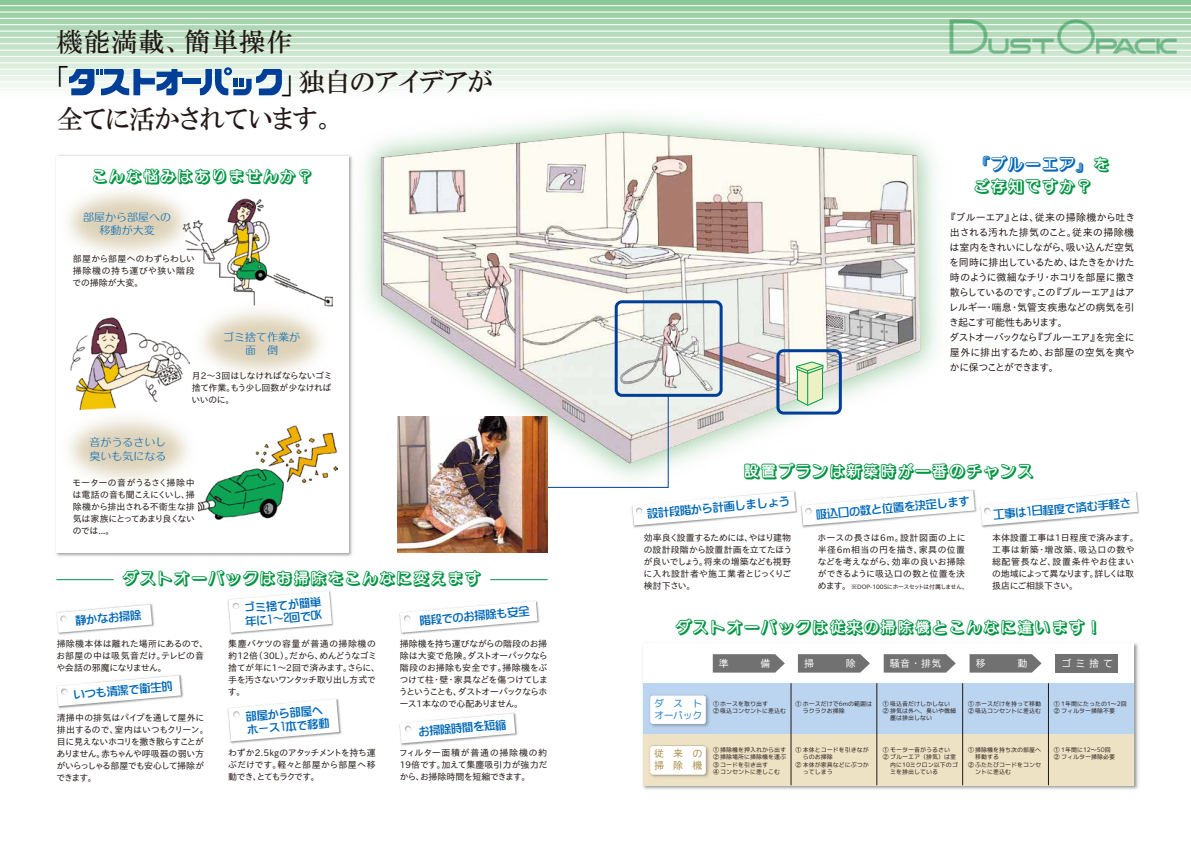
<style>
.page{position:relative;width:1191px;height:842px;background:#fff}
.page>*{position:absolute;margin:0;border:0;box-sizing:border-box;transform-origin:0 0}
.t1{font:26px/36.8px "HGP Mincho B";color:#221815}
.t2{font:26px "HGP Mincho B";letter-spacing:.05em;color:#221815}
.t3{font:26px "HGP Mincho B";color:#010002}
.t4{font:18px/21.6px "GMYPMSHADOWDB";letter-spacing:-.05em;color:#009542}
.t5{font:11px/13.2px "Singeitai EG Extra SJIS";color:#0068b7}
.t6{font:11px/13.2px "sbaim";color:#0068b7;text-align:center}
.t7{font:10px/15px "IPAP Gothic";letter-spacing:.025em;color:#221815}
.t8{font:10px "M+1 P+IPAG";letter-spacing:.39em;color:#fff}
.t9{font:10px/12px "M+1 P+IPAG";letter-spacing:-.035em;color:#187fc4}
.t10{font:10px/12px "M+1 P+IPAG";letter-spacing:.93em;color:#a88b42}
.t11{font:9px/12px "IPAP Gothic";letter-spacing:.015em;color:#221815;text-align:justify}
.t12{font:6px/7.2px "M+1 P+IPAG";color:#221815}
.t13{font:6px "IPAP Gothic";color:#221815}
.s1{color:#010002}
.s2{color:#0068b7}
</style>
<div class="page">
<svg style="left:0;top:0;width:1191px;height:96px;background:#b8ddbe"></svg>
<hr style="left:0;top:5px;width:1191px;height:1px;background:#fff">
<hr style="left:0;top:12px;width:1191px;height:1px;background:#fff">
<hr style="left:0;top:18px;width:1191px;height:1px;background:#fff">
<hr style="left:0;top:25px;width:1191px;height:1px;background:#fff">
<hr style="left:0;top:31px;width:1191px;height:1px;background:#fff">
<hr style="left:0;top:37px;width:1191px;height:1px;background:#fff">
<hr style="left:0;top:44px;width:1191px;height:1px;background:#fff">
<hr style="left:0;top:50px;width:1191px;height:1px;background:#fff">
<hr style="left:0;top:56px;width:1191px;height:1px;background:#fff">
<hr style="left:0;top:63px;width:1191px;height:1px;background:#fff">
<hr style="left:0;top:69px;width:1191px;height:1px;background:#fff">
<hr style="left:0;top:75px;width:1191px;height:1px;background:#fff">
<hr style="left:0;top:82px;width:1191px;height:1px;background:#fff">
<hr style="left:0;top:88px;width:1191px;height:1px;background:#fff">
<hr style="left:0;top:94px;width:1191px;height:1px;background:#fff">
<img style="left:914px;top:0;width:107px;height:56px">
<img style="left:952px;top:3px;width:44px;height:53px">
<img style="left:996px;top:3px;width:25px;height:87px">
<img style="left:1021px;top:0;width:109px;height:90px">
<img style="left:1060px;top:3px;width:16px;height:87px">
<img style="left:1076px;top:3px;width:22px;height:87px">
<img style="left:1098px;top:3px;width:22px;height:87px">
<img style="left:1120px;top:3px;width:71px;height:87px">
<img style="left:306px;top:57px;width:690px;height:482px">
<img style="left:381px;top:132px;width:539px;height:332px">
<img style="left:56px;top:153px;width:299px;height:404px">
<div style="left:57px;top:156px;width:292px;height:397px;background:#fff"></div>
<img style="left:642px;top:643px;width:496px;height:147px">
<div style="left:643px;top:643px;width:491px;height:142px;background:#fff"></div>
<div style="left:643px;top:683px;width:491px;height:51px;background:#bbd4ef"></div>
<div style="left:643px;top:734px;width:491px;height:51px;background:#eee2c4"></div>
<img style="left:642px;top:659px;width:71px;height:49px">
<img style="left:642px;top:708px;width:104px;height:82px">
<img style="left:642px;top:709px;width:100px;height:81px">
<img style="left:630px;top:489px;width:347px;height:39px">
<img style="left:979px;top:490px;width:161px;height:38px">
<svg style="left:980px;top:492px;width:157px;height:33px"></svg>
<svg style="left:798px;top:654px;width:72px;height:19px"></svg>
<svg style="left:883px;top:654px;width:72px;height:19px"></svg>
<svg style="left:969px;top:654px;width:72px;height:19px"></svg>
<svg style="left:713px;top:654px;width:72px;height:19px"></svg>
<img style="left:217px;top:198px;width:74px;height:83px">
<img style="left:70px;top:317px;width:102px;height:72px">
<svg style="left:69px;top:69px;width:114px;height:26px"></svg>
<div style="left:182px;top:78px;width:18px;height:5px;background:#003f98"></div>
<svg style="left:200px;top:67px;width:82px;height:28px"></svg>
<img style="left:56px;top:603px;width:98px;height:32px">
<svg style="left:57px;top:604px;width:95px;height:29px"></svg>
<img style="left:56px;top:674px;width:128px;height:35px">
<svg style="left:57px;top:675px;width:124px;height:31px"></svg>
<img style="left:227px;top:590px;width:107px;height:45px">
<svg style="left:228px;top:591px;width:104px;height:42px"></svg>
<img style="left:227px;top:698px;width:115px;height:46px">
<svg style="left:228px;top:699px;width:111px;height:42px"></svg>
<img style="left:399px;top:600px;width:141px;height:35px">
<svg style="left:400px;top:601px;width:137px;height:32px"></svg>
<img style="left:399px;top:713px;width:119px;height:33px">
<svg style="left:400px;top:713px;width:115px;height:30px"></svg>
<hr style="left:790px;top:683px;width:1px;height:102px;background:#221815">
<hr style="left:876px;top:683px;width:1px;height:102px;background:#221815">
<hr style="left:962px;top:683px;width:1px;height:102px;background:#221815">
<hr style="left:1048px;top:683px;width:1px;height:102px;background:#221815">
<div style="left:1055px;top:654px;width:62px;height:19px;background:#727171"></div>
<div style="left:776px;top:349px;width:66px;height:66px;border:3px solid #003f98;border-radius:6px"></div>
<div style="left:614px;top:300px;width:108px;height:97px;border:3px solid #003f98;border-radius:6px"></div>
<svg style="left:529px;top:361px;width:445px;height:164px"></svg>
<img style="left:397px;top:416px;width:150px;height:137px">
<img style="left:56px;top:162px;width:161px;height:121px">
<img style="left:172px;top:281px;width:179px;height:121px">
<img style="left:56px;top:389px;width:162px;height:121px">
<img style="left:199px;top:425px;width:138px;height:94px">
<hr style="left:57px;top:579px;width:56px;height:1px;background:#009542">
<hr style="left:490px;top:579px;width:57px;height:1px;background:#009542">
<h1 class="t2" style="left:57px;top:28px;width:237px">機能満載、簡単操作</h1>
<h1 class="t3" style="left:57px;top:64px;width:14px">「</h1>
<h1 class="t1" style="left:57px;top:64px;width:437px;text-indent:223px"><span class="s1">」</span>独自のアイデアが全てに活かされています。</h1>
<h2 class="t4" style="left:91px;top:165px;width:225px">こんな悩みはありませんか？</h2>
<p class="t6" style="left:83px;top:210px;width:89px">部屋から部屋への移動が大変</p>
<p class="t11" style="left:73px;top:253px;width:123px">部屋から部屋へのわずらわしい掃除機の持ち運びや狭い階段での掃除が大変。</p>
<p class="t6" style="left:223px;top:330px;width:78px">ゴミ捨て作業が面　倒</p>
<p class="t11" style="left:192px;top:370px;width:141px">月2～3回はしなければならないゴミ捨て作業。もう少し回数が少なければいいのに。</p>
<p class="t6" style="left:90px;top:436px;width:78px;text-align:left">音がうるさいし臭いも気になる</p>
<p class="t11" style="left:73px;top:477px;width:123px">モーターの音がうるさく掃除中は電話の音も聞こえにくいし、掃除機から排出される不衛生な排気は家族にとってあまり良くないのでは...。</p>
<h2 class="t4" style="left:122px;top:568px;width:361px">ダストオーパックはお掃除をこんなに変えます</h2>
<p class="t5" style="left:75px;top:614px;width:68px;rotate:-5deg">静かなお掃除</p>
<p class="t11" style="left:57px;top:638px;width:149px">掃除機本体は離れた場所にあるので、お部屋の中は吸気音だけ。テレビの音や会話の邪魔になりません。</p>
<p class="t5" style="left:73px;top:688px;width:101px;rotate:-5deg">いつも清潔で衛生的</p>
<p class="t11" style="left:57px;top:712px;width:149px">清掃中の排気はパイプを通して屋外に排出するので、室内はいつもクリーン。目に見えないホコリを撒き散らすことがありません。赤ちゃんや呼吸器の弱い方がいらっしゃる部屋でも安心して掃除ができます。</p>
<p class="t5" style="left:244px;top:602px;width:79px;rotate:-5deg">ゴミ捨てが簡単年に1～2回でOK</p>
<p class="t11" style="left:228px;top:638px;width:149px">集塵バケツの容量が普通の掃除機の約12倍（30L）。だから、めんどうなゴミ捨てが年に1～2回で済みます。さらに、手を汚さないワンタッチ取り出し方式です。</p>
<p class="t5" style="left:245px;top:710px;width:84px;rotate:-5deg">部屋から部屋へホース1本で移動</p>
<p class="t11" style="left:228px;top:746px;width:149px">わずか2.5kgのアタッチメントを持ち運ぶだけです。軽々と部屋から部屋へ移動でき、とてもラクです。</p>
<p class="t5" style="left:419px;top:614px;width:112px;rotate:-5deg">階段でのお掃除も安全</p>
<p class="t11" style="left:400px;top:638px;width:149px">掃除機を持ち運びながらの階段のお掃除は大変で危険。ダストオーパックなら階段のお掃除も安全です。掃除機をぶつけて柱・壁・家具などを傷つけてしまうということも、ダストオーパックならホース1本なので心配ありません。</p>
<p class="t5" style="left:418px;top:725px;width:90px;rotate:-5deg">お掃除時間を短縮</p>
<p class="t11" style="left:400px;top:747px;width:149px">フィルター面積が普通の掃除機の約19倍です。加えて集塵吸引力が強力だから、お掃除時間を短縮できます。</p>
<h2 class="t4" style="left:973px;top:154px;width:139px"><span class="s2">『ブルーエア』</span>をご存知ですか？</h2>
<p class="t7" style="left:950px;top:210px;width:186px">『ブルーエア』とは、従来の掃除機から吐き出される汚れた排気のこと。従来の掃除機は室内をきれいにしながら、吸い込んだ空気を同時に排出しているため、はたきをかけた時のように微細なチリ・ホコリを部屋に撒き散らしているのです。この『ブルーエア』はアレルギー・喘息・気管支疾患などの病気を引き起こす可能性もあります。<br>ダストオーパックなら『ブルーエア』を完全に屋外に排出するため、お部屋の空気を爽やかに保つことができます。</p>
<h2 class="t4" style="left:743px;top:460px;width:293px">設置プランは新築時が一番のチャンス</h2>
<p class="t5" style="left:646px;top:507px;width:145px;rotate:-5deg">設計段階から計画しましょう</p>
<p class="t5" style="left:815px;top:508px;width:156px;rotate:-5deg">吸込口の数と位置を決定します</p>
<p class="t5" style="left:993px;top:508px;width:139px;rotate:-5deg">工事は1日程度で済む手軽さ</p>
<p class="t11" style="left:643px;top:532px;width:149px">効率良く設置するためには、やはり建物の設計段階から設置計画を立てたほうが良いでしょう。将来の増築なども視野に入れ設計者や施工業者とじっくりご検討下さい。</p>
<p class="t11" style="left:818px;top:532px;width:149px">ホースの長さは6m。設計図面の上に半径6m相当の円を描き、家具の位置などを考えながら、効率の良いお掃除ができるように吸込口の数と位置を決めます。</p>
<p class="t11" style="left:992px;top:532px;width:144px">本体設置工事は1日程度で済みます。工事は新築・増改築、吸込口の数や総配管長など、設置条件やお住まいの地域によって異なります。詳しくは取扱店にご相談下さい。</p>
<p class="t13" style="left:851px;top:584px;width:115px">※DOP-100Sにホースセットは付属しません。</p>
<h2 class="t4" style="left:674px;top:616px;width:430px">ダストオーパックは従来の掃除機とこんなに違います！</h2>
<p class="t8" style="left:719px;top:659px;width:11px">準</p>
<p class="t8" style="left:760px;top:659px;width:11px">備</p>
<p class="t8" style="left:804px;top:659px;width:11px">掃</p>
<p class="t8" style="left:845px;top:659px;width:11px">除</p>
<p class="t8" style="left:890px;top:659px;width:53px">騒音・排気</p>
<p class="t8" style="left:975px;top:659px;width:11px">移</p>
<p class="t8" style="left:1017px;top:659px;width:11px">動</p>
<p class="t9" style="left:654px;top:697px;width:50px">ダストオーパック</p>
<p class="t10" style="left:654px;top:748px;width:50px">従来の掃除機</p>
<p class="t8" style="left:1061px;top:659px;width:53px">ゴミ捨て</p>
<p class="t12" style="left:713px;top:700px;width:75px">① ホースを取り出す<br>② 吸込コンセントに差込む</p>
<p class="t12" style="left:803px;top:700px;width:71px;text-indent:-7px">① ホースだけで6mの範囲はラクラクお掃除</p>
<p class="t12" style="left:883px;top:700px;width:69px">① 吸込音だけしかしない</p>
<p class="t12" style="left:968px;top:700px;width:75px">① ホースだけを持って移動<br>② 吸込コンセントに差込む</p>
<p class="t12" style="left:1053px;top:700px;width:74px">① 1年間にたったの1～2回<br>② フィルター掃除不要</p>
<p class="t12" style="left:883px;top:708px;width:75px">② 排気は外へ、臭いや微細</p>
<p class="t12" style="left:890px;top:715px;width:43px">塵は排出しない</p>
<p class="t12" style="left:713px;top:747px;width:75px">① 掃除機を押入れから出す<br>② 掃除場所に掃除機を運ぶ<br>③ コードを引き出す<br>④ コンセントに差しこむ</p>
<p class="t12" style="left:795px;top:747px;width:75px">① 本体とコードを引きなが</p>
<p class="t12" style="left:883px;top:747px;width:69px">① モーター音がうるさい</p>
<p class="t12" style="left:883px;top:754px;width:75px">② ブルーエア（排気）は室</p>
<p class="t12" style="left:890px;top:761px;width:69px">内に10ミクロン以下のゴ</p>
<p class="t12" style="left:890px;top:768px;width:49px">ミを排出している</p>
<p class="t12" style="left:968px;top:747px;width:75px">① 掃除機を持ち次の部屋へ</p>
<p class="t12" style="left:968px;top:761px;width:75px">② ふたたびコードをコンセ</p>
<p class="t12" style="left:1053px;top:747px;width:63px">① 1年間に12～50回<br>② フィルター掃除必要</p>
<p class="t12" style="left:803px;top:754px;width:31px">らのお掃除</p>
<p class="t12" style="left:803px;top:768px;width:31px">ってしまう</p>
<p class="t12" style="left:975px;top:754px;width:25px">移動する</p>
<p class="t12" style="left:975px;top:768px;width:37px">ントに差込む</p>
<p class="t12" style="left:795px;top:761px;width:75px">② 本体が家具などにぶつか</p>
</div>
